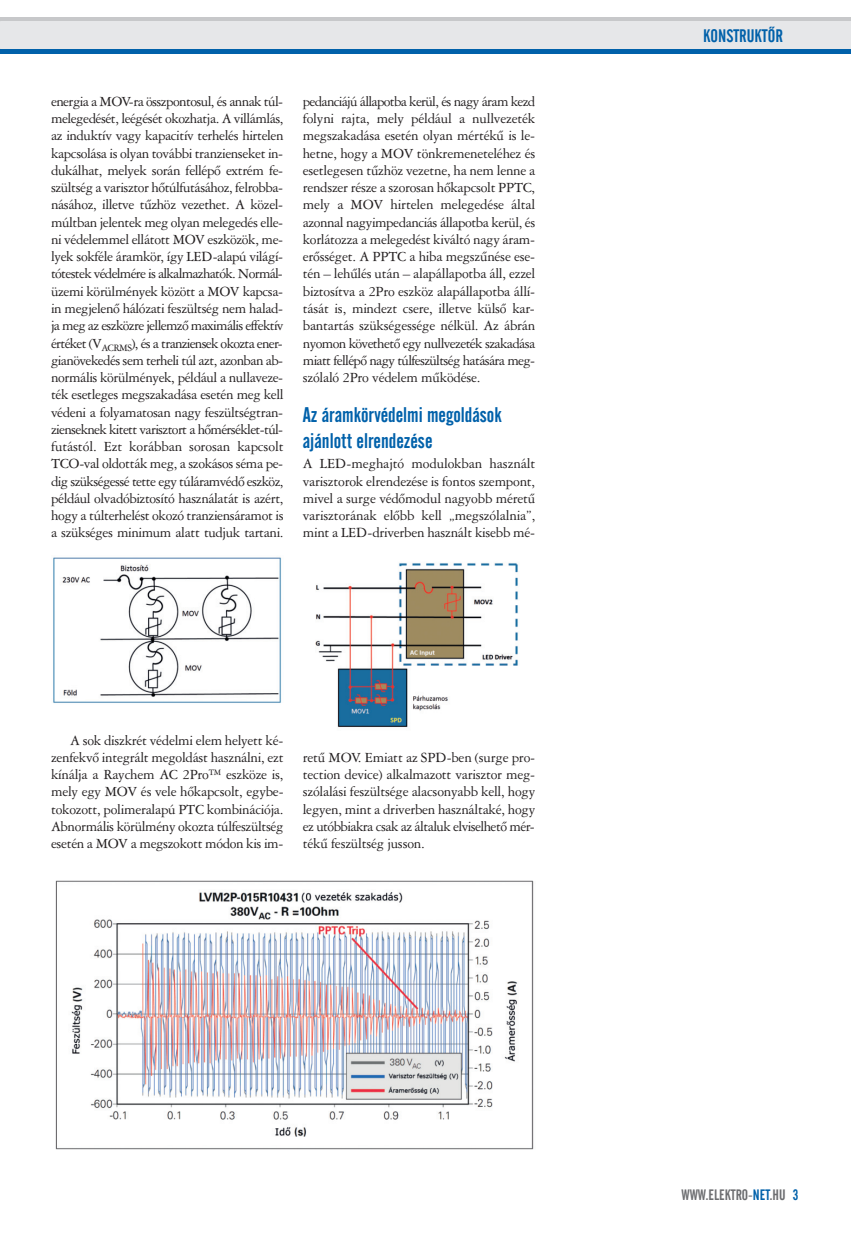
<style>
.page{position:relative;width:851px;height:1234px;background:#fff}
.page>*{position:absolute;margin:0;border:0;box-sizing:border-box;transform-origin:0 0}
.t1{font:21px/25.2px "Alternate Gothic 2 HU Normal";color:#0161aa}
.t2{font:18px "Alternate Gothic 2 HU Normal";color:#0161aa}
.t3{font:15px/17.2px "Ameri Garamond HU Normal";letter-spacing:-.025em;color:#231f20;text-align:justify}
.t4{font:15px "Alternate Gothic 2 HU Normal";color:#6c6d70}
.s1{color:#0161aa}
</style>
<div class="page">
<hr style="left:0;top:17px;width:850px;height:4px;background:#c7c8ca">
<hr style="left:0;top:49px;width:850px;height:4px;background:#0161aa">
<div style="left:0;top:21px;width:850px;height:28px;background:#e6e7e9"></div>
<img style="left:53px;top:557px;width:229px;height:146px">
<img style="left:315px;top:562px;width:204px;height:166px">
<img style="left:55px;top:880px;width:479px;height:270px">
<p class="t3" style="left:51px;top:94px;width:234px">energia a MOV-ra összpontosul, és annak túl&shy;melegedését, leégését okozhatja. A villámlás, az induktív vagy kapacitív terhelés hirtelen kapcsolása is olyan további tranzienseket in&shy;dukálhat, melyek során fellépô extrém fe&shy;szültség a varisztor hôtúlfutásához, felrobba&shy;násához, illetve tûzhöz vezethet. A közel&shy;múltban jelentek meg olyan melegedés elle&shy;ni védelemmel ellátott MOV eszközök, me&shy;lyek sokféle áramkör, így LED-alapú világí&shy;tótestek védelmére is alkalmazhatók. Normál - üzemi körülmények között a MOV kapcsa&shy;in megjelenô hálózati feszültség nem halad&shy;ja meg az eszközre jellemzô maximális effektív értéket (V<sub>ACRMS</sub>), és a tranziensek okozta ener&shy;gianövekedés sem terheli túl azt, azonban ab&shy;normális körülmények, például a nullaveze&shy;ték esetleges megszakadása esetén meg kell védeni a folyamatosan nagy feszültségtran&shy;zienseknek kitett varisztort a hômérséklet-túl&shy;futástól. Ezt korábban sorosan kapcsolt TCO-val oldották meg, a szokásos séma pe&shy;dig szükségessé tette egy túláramvédô eszköz, például olvadóbiztosító használatát is azért, hogy a túlterhelést okozó tranziensáramot is a szükséges minimum alatt tudjuk tartani.</p>
<p class="t3" style="left:303px;top:94px;width:234px">pedanciájú állapotba kerül, és nagy áram kezd folyni rajta, mely például a nullvezeték megszakadása esetén olyan mértékû is le&shy;hetne, hogy a MOV tönkremeneteléhez és esetlegesen tûzhöz vezetne, ha nem lenne a rendszer része a szorosan hôkapcsolt PPTC, mely a MOV hirtelen melegedése által azonnal nagyimpedanciás állapotba kerül, és korlátozza a melegedést kiváltó nagy áram - erôsséget. A PPTC a hiba megszûnése ese&shy;tén – lehûlés után – alapállapotba áll, ezzel biztosítva a 2Pro eszköz alapállapotba állí&shy;tását is, mindezt csere, illetve külsô kar&shy;bantartás szükségessége nélkül. Az ábrán nyomon követhetô egy nullvezeték szakadása miatt fellépô nagy túlfeszültség hatására meg&shy;szólaló 2Pro védelem mûködése.</p>
<h1 class="t1" style="left:303px;top:404px;width:200px">Az áramkörvédelmi megoldások ajánlott elrendezése</h1>
<p class="t3" style="left:303px;top:456px;width:234px">A LED-meghajtó modulokban használt varisztorok elrendezése is fontos szempont, mivel a surge védômodul nagyobb méretû varisztorának elôbb kell „megszólalnia”, mint a LED-driverben használt kisebb mé-</p>
<p class="t3" style="left:51px;top:732px;width:234px;text-indent:19px">A sok diszkrét védelmi elem helyett ké&shy;zenfekvô integrált megoldást használni, ezt kínálja a Raychem AC 2Pro<sup>TM</sup> eszköze is, mely egy MOV és vele hôkapcsolt, egybe&shy;tokozott, polimeralapú PTC kombinációja.<br>Abnormális körülmény okozta túlfeszültség esetén a MOV a megszokott módon kis im-</p>
<p class="t3" style="left:303px;top:749px;width:234px">retû MOV. Emiatt az SPD-ben (surge pro&shy;tection device) alkalmazott varisztor meg&shy;szólalási feszültsége alacsonyabb kell, hogy legyen, mint a driverben használtaké, hogy ez utóbbiakra csak az általuk elviselhetô mér&shy;tékû feszültség jusson.</p>
<p class="t2" style="left:703px;top:29px;width:81px">KONSTRUKTÔR</p>
<p class="t4" style="left:681px;top:1188px;width:118px">WWW.ELEKTRO-<span class="s1">NET</span>.HU <span class="s1">3</span></p>
</div>
